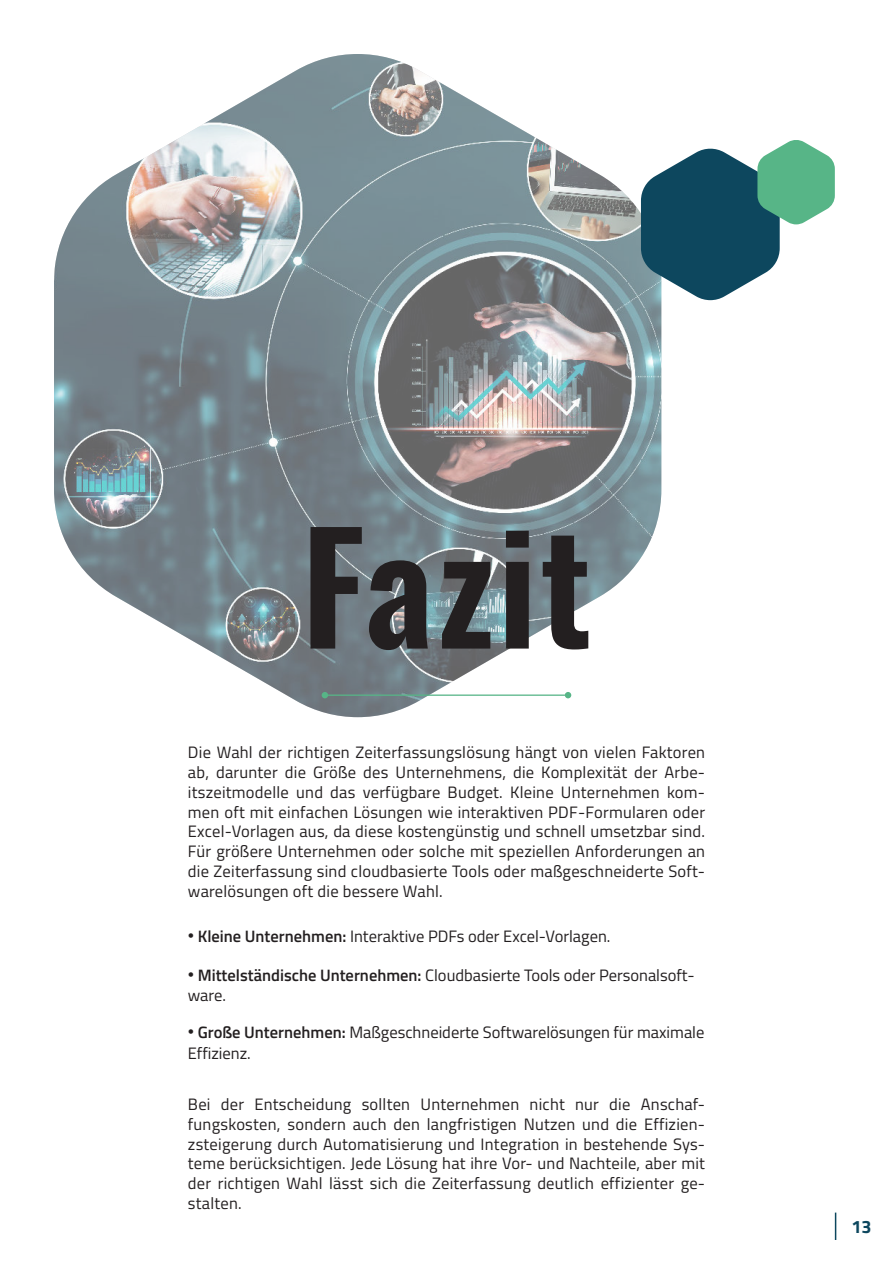
<style>
.page{position:relative;width:893px;height:1263px;background:#fff}
.page>*{position:absolute;margin:0;border:0;box-sizing:border-box;transform-origin:0 0}
.t1{font:150px "Oswald";letter-spacing:.025em;color:#231f20}
.t2{font:700 18px "Titillium Web";color:#0d475e}
.t3{font:16.5px/19.8px "Titillium Web";color:#231f20;text-align:justify}
.s1{font-family:"Arial";font-size:18px}
.s2{font-weight:600}
</style>
<div class="page">
<img style="left:54px;top:54px;width:607px;height:663px">
<svg style="left:322px;top:692px;width:249px;height:6px"></svg>
<svg style="left:641px;top:139px;width:194px;height:161px"></svg>
<svg style="left:835px;top:1212px;width:1px;height:28px"></svg>
<h1 class="t1" style="left:301px;top:525px;width:292px">Fazit</h1>
<p class="t3" style="left:188px;top:743px;width:519px">Die Wahl der richtigen Zeiterfassungslösung hängt von vielen Faktoren ab, darunter die Größe des Unternehmens, die Komplexität der Arbe&shy;itszeitmodelle und das verfügbare Budget. Kleine Unternehmen kom&shy;men oft mit einfachen Lösungen wie interaktiven PDF-Formularen oder Excel-Vorlagen aus, da diese kostengünstig und schnell umsetzbar sind.<br>Für größere Unternehmen oder solche mit speziellen Anforderungen an die Zeiterfassung sind cloudbasierte Tools oder maßgeschneiderte Soft&shy;warelösungen oft die bessere Wahl.</p>
<p class="t3" style="left:188px;top:926px;width:424px"><span class="s1">•</span> <span class="s2">Kleine Unternehmen:</span> Interaktive PDFs oder Excel-Vorlagen.</p>
<p class="t3" style="left:188px;top:966px;width:508px"><span class="s1">•</span> <span class="s2">Mittelständische Unternehmen:</span> Cloudbasierte Tools oder Personalsoft&shy;ware.</p>
<p class="t3" style="left:188px;top:1021px;width:518px;line-height:21.6px"><span class="s1">•</span> <span class="s2">Große Unternehmen:</span> Maßgeschneiderte Softwarelösungen für maximale<br>Effizienz.</p>
<p class="t3" style="left:188px;top:1094px;width:519px">Bei der Entscheidung sollten Unternehmen nicht nur die Anschaf&shy;fungskosten, sondern auch den langfristigen Nutzen und die Effizien&shy;zsteigerung durch Automatisierung und Integration in bestehende Sys&shy;teme berücksichtigen. Jede Lösung hat ihre Vor- und Nachteile, aber mit der richtigen Wahl lässt sich die Zeiterfassung deutlich effizienter ge&shy;stalten.</p>
<p class="t2" style="left:851px;top:1220px;width:22px">13</p>
</div>
